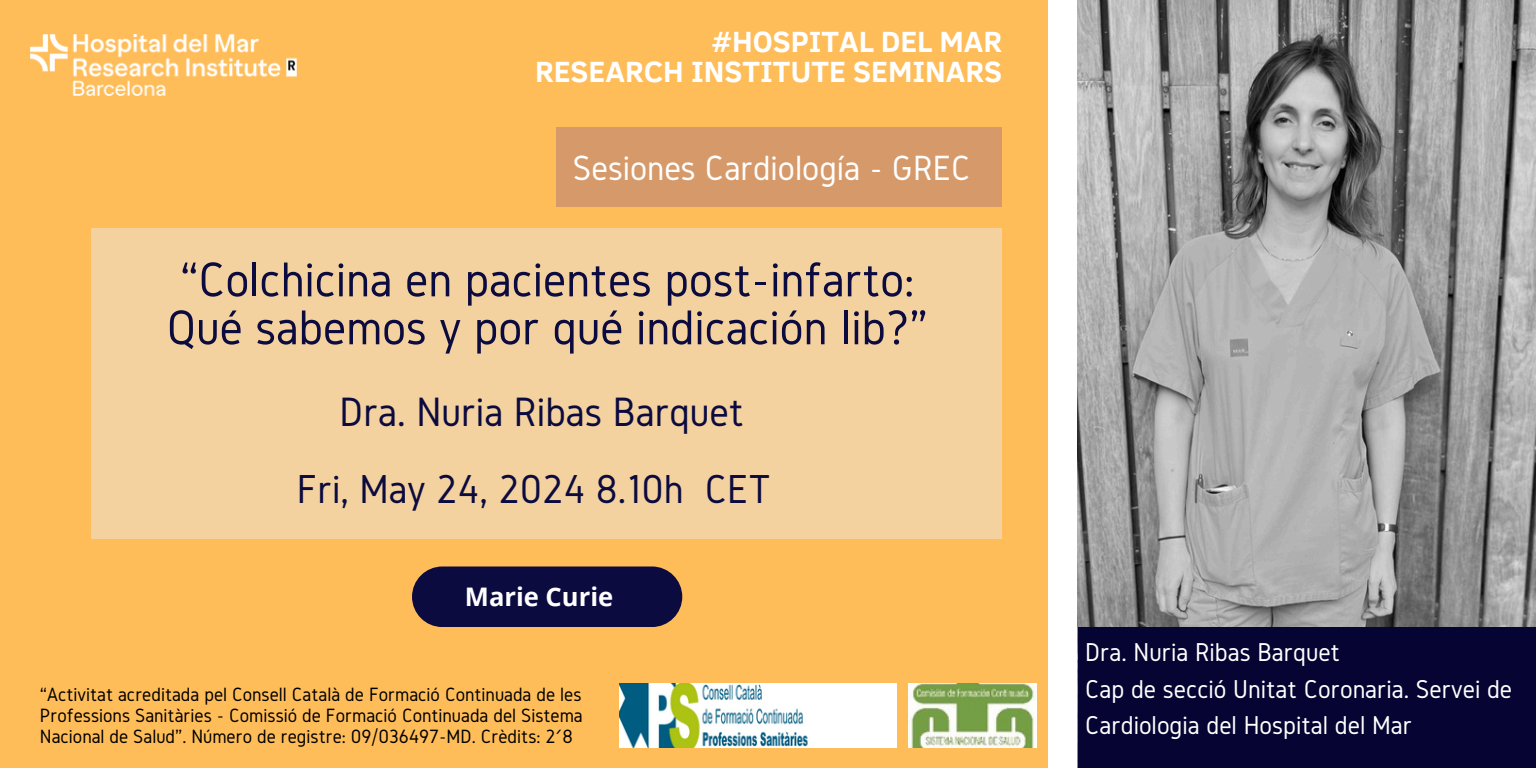
<style>
.page{position:relative;width:1536px;height:768px;background:#ffbd59}
.page>*{position:absolute;margin:0;border:0;box-sizing:border-box;transform-origin:0 0}
.t1{font:50.8px/48px "Gidole";color:#0c0b40}
.t2{font:42.6px "Gidole";color:#0c0b40}
.t3{font:42px "Gidole";color:#0c0b40}
.t4{font:36.4px "Gidole";color:#fff}
.t5{font:700 30px/30px "Clear Sans";color:#fff;text-align:right}
.t6{font:26.8px/36.8px "Gidole";color:#fff}
.t7{font:700 25.6px "Open Sans";color:#fff}
.t8{font:20px/21px "Gidole";color:#000;text-align:justify}
</style>
<div class="page">
<div style="left:92px;top:229px;width:910px;height:310px;background:#f4d29f"></div>
<img style="left:1078px;top:0;width:458px;height:627px">
<div style="left:1078px;top:627px;width:458px;height:141px;background:#050432"></div>
<div style="left:1049px;top:0;width:28px;height:768px;background:#fff"></div>
<div style="left:556px;top:128px;width:446px;height:79px;background:#d6996a"></div>
<div style="left:412px;top:566px;width:270px;height:61px;background:#0c0b40;border-radius:30px"></div>
<img style="left:31px;top:34px;width:265px;height:62px">
<img style="left:619px;top:683px;width:278px;height:65px">
<img style="left:909px;top:683px;width:127px;height:65px">
<h2 class="t5" style="left:535px;top:25px;width:469px">#HOSPITAL DEL MAR<br>RESEARCH INSTITUTE SEMINARS</h2>
<h6 class="t4" style="left:573px;top:148px;width:399px">Sesiones Cardiología - GREC</h6>
<h1 class="t1" style="left:167px;top:255px;width:763px">“Colchicina en pacientes post-infarto:<br>Qué sabemos y por qué indicación Iib?”</h1>
<h2 class="t2" style="left:340px;top:388px;width:406px">Dra. Nuria Ribas Barquet</h2>
<h5 class="t3" style="left:297px;top:466px;width:476px">Fri, May 24, 2024 8.10h CET</h5>
<p class="t7" style="left:465px;top:579px;width:150px">Marie Curie</p>
<p class="t8" style="left:40px;top:683px;width:544px">“Activitat acreditada pel Consell Català de Formació Continuada de les Professions Sanitàries - Comissió de Formació Continuada del Sistema Nacional de Salud”. Número de registre: 09/036497-MD. Crèdits: 2´8</p>
<p class="t6" style="left:1085px;top:633px;width:256px">Dra. Nuria Ribas Barquet</p>
<p class="t6" style="left:1085px;top:670px;width:429px">Cap de secció Unitat Coronaria. Servei de<br>Cardiologia del Hospital del Mar</p>
</div>
